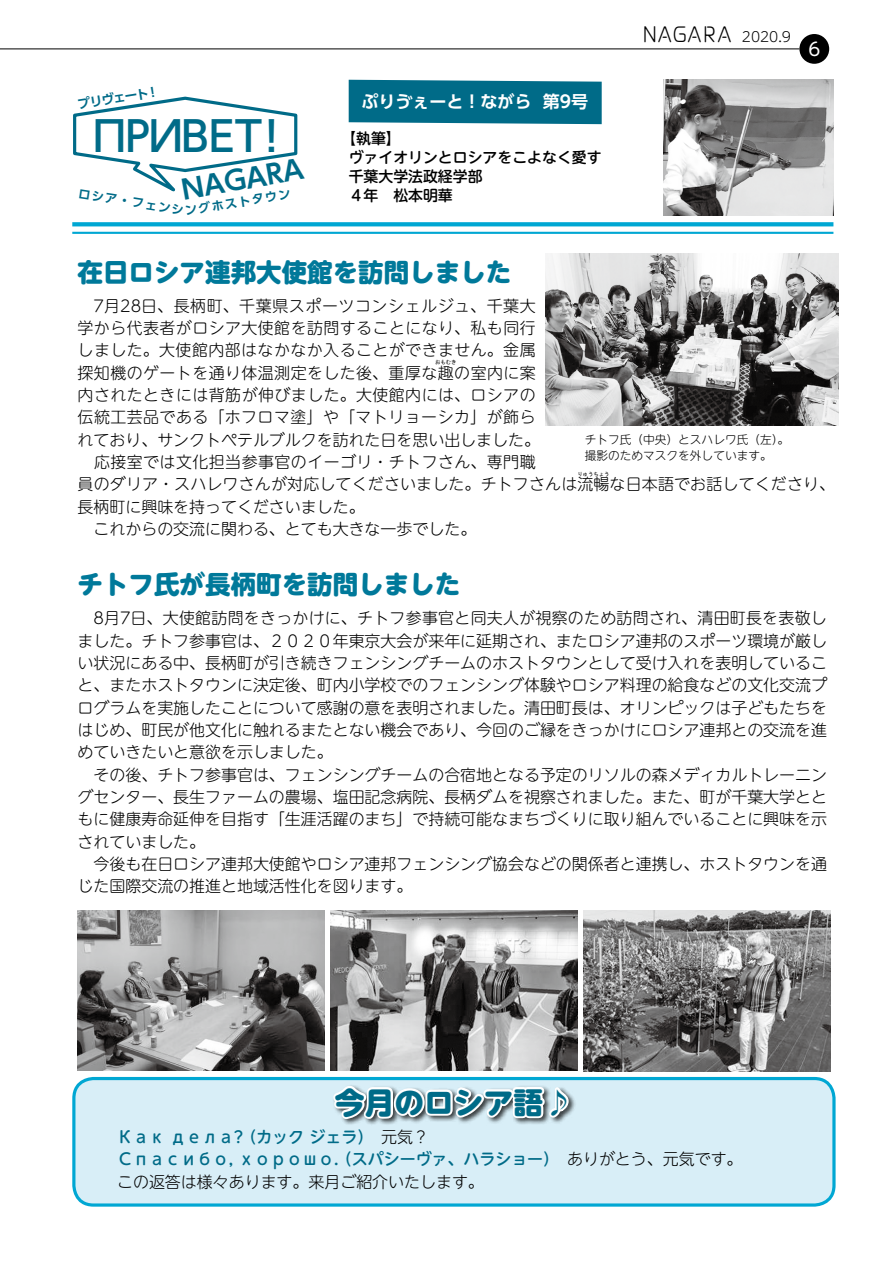
<style>
.page{position:relative;width:893px;height:1263px;background:#fff}
.page>*{position:absolute;margin:0;border:0;box-sizing:border-box;transform-origin:0 0}
.t1{font:500 41.4px "UD Shin Go Pro";letter-spacing:-.33em;color:#006b88}
.t2{font:800 29.7px "UD Shin M Go Pro";color:#006b88}
.t3{font:700 26.55px "UD Shin Go Pro De";color:#006b88}
.t4{font:800 25.5px "UD Shin M Go Pro";color:#00799a}
.t5{font:300 22.35px "Haru Gaku Std";color:#000}
.t6{font:18px "UD Shin M Go Pro";color:#fff}
.t7{font:700 16.95px "UD Shin Go Pro De";color:#fff}
.t8{font:300 15.9px/22.4px "UD Shin M Go Pro";color:#000}
.t9{font:500 15.9px/22.4px "UD Shin M Go Pro";color:#006b88}
.t10{font:500 14.85px/19.2px "UD Shin M Go Pro";color:#000}
.t11{font:300 13.8px "UD Shin M Go Pro";color:#000}
.t12{font:700 12.75px "UD Shin Go Pro De";color:#006b88}
.t13{font:700 12.15px "UD Shin Go Pro De";color:#006b88}
.t14{font:300 11.7px/15.9px "UD Shin M Go Pro";color:#000}
.t15{font:5.25px "MS Gothic";letter-spacing:.005em;color:#000}
.s1{font-weight:300;color:#000}
</style>
<div class="page">
<div style="left:74px;top:1078px;width:760px;height:127px;background:#d8eef7;border-radius:20px"></div>
<div style="left:72px;top:1077px;width:764px;height:129px;border:3px solid #00a7d3;border-radius:20px"></div>
<svg style="left:72px;top:222px;width:761px;height:4px;fill:#00a7d3"></svg>
<hr style="left:72px;top:232px;width:761px;height:2px;background:#00a7d3">
<div style="left:349px;top:80px;width:253px;height:44px;background:#006b88"></div>
<img style="left:663px;top:80px;width:170px;height:136px">
<div style="left:332px;top:1084px;width:244px;height:42px;background:#000;opacity:.75"></div>
<svg style="left:332px;top:1084px;width:239px;height:38px"></svg>
<img style="left:546px;top:253px;width:293px;height:172px">
<img style="left:78px;top:910px;width:247px;height:160px">
<img style="left:330px;top:910px;width:247px;height:161px">
<img style="left:583px;top:910px;width:247px;height:161px">
<hr style="left:0;top:49px;width:799px;height:1px;background:#000">
<div style="left:799px;top:34px;width:30px;height:30px;background:#000;border-radius:50%"></div>
<svg style="left:73px;top:96px;width:225px;height:96px"></svg>
<p class="t12" style="left:76px;top:94px;width:73px;rotate:-9deg">プリヴェート</p>
<h1 class="t1" style="left:89px;top:102px;width:182px">ПРИВЕТ</h1>
<h1 class="t1" style="left:251px;top:102px;width:43px">!</h1>
<h3 class="t3" style="left:178px;top:169px;width:125px;rotate:-10deg">NAGARA</h3>
<p class="t13" style="left:184px;top:201px;width:108px;rotate:-9deg">ングホストタウン</p>
<p class="t13" style="left:80px;top:184px;width:108px;rotate:9deg">ロシア・フェンシ</p>
<p class="t7" style="left:361px;top:88px;width:172px">ぷりゔぇーと！ながら</p>
<p class="t10" style="left:349px;top:128px;width:254px;text-indent:-7px">【執筆【<br>ヴァイオリンとロシアをこよなく愛す千葉大学法政経学部<br>４年　松本明華</p>
<p class="t7" style="left:543px;top:88px;width:47px">第9号</p>
<h3 class="t5" style="left:643px;top:21px;width:91px">NAGARA</h3>
<p class="t11" style="left:742px;top:26px;width:51px">2020.9</p>
<p class="t6" style="left:808px;top:34px;width:13px">6</p>
<h3 class="t4" style="left:78px;top:251px;width:435px">在日ロシア連邦大使館を訪問しました</h3>
<p class="t8" style="left:78px;top:294px;width:460px;text-align:justify">　7月28日、長柄町、千葉県スポーツコンシェルジュ、千葉大学から代表者がロシア大使館を訪問することになり、私も同行しました。大使館内部はなかなか入ることができません。金属探知機のゲートを通り体温測定をした後、重厚な趣の室内に案</p>
<p class="t15" style="left:435px;top:359px;width:23px">おもむき</p>
<p class="t8" style="left:78px;top:383px;width:759px">内されたときには背筋が伸びました。大使館内には、ロシアの<br>伝統工芸品である「ホフロマ塗」や「マトリョーシカ」が飾ら<br>れており、サンクトペテルブルクを訪れた日を思い出しました。<br>　応接室では文化担当参事官のイーゴリ・チトフさん、専門職<br>員のダリア・スハレワさんが対応してくださいました。チトフさんは流暢な日本語でお話してくださり、</p>
<p class="t14" style="left:585px;top:431px;width:206px">チトフ氏（中央）とスハレワ氏（左。(撮影のためマスクを外しています。</p>
<p class="t15" style="left:577px;top:471px;width:34px">りゅうちょう</p>
<p class="t8" style="left:78px;top:495px;width:400px">長柄町に興味を持ってくださいました。<br>　これからの交流に関わる、とても大きな一歩でした。</p>
<h3 class="t4" style="left:78px;top:564px;width:384px">チトフ氏が長柄町を訪問しました</h3>
<p class="t8" style="left:78px;top:606px;width:751px">　8月7日、大使館訪問をきっかけに、チトフ参事官と同夫人が視察のため訪問され、清田町長を表敬しました。チトフ参事官は、２０２０年東京大会が来年に延期され、またロシア連邦のスポーツ環境が厳しい状況にある中、長柄町が引き続きフェンシングチームのホストタウンとして受け入れを表明していること、またホストタウンに決定後、町内小学校でのフェンシング体験やロシア料理の給食などの文化交流プログラムを実施したことについて感謝の意を表明されました。清田町長は、オリンピックは子どもたちをはじめ、町民が他文化に触れるまたとない機会であり、今回のご縁をきっかけにロシア連邦との交流を進めていきたいと意欲を示しました。<br>　その後、チトフ参事官は、フェンシングチームの合宿地となる予定のリソルの森メディカルトレーニングセンター、長生ファームの農場、塩田記念病院、長柄ダムを視察されました。また、町が千葉大学とともに健康寿命延伸を目指す「生涯活躍のまち」で持続可能なまちづくりに取り組んでいることに興味を示されていました。<br>　今後も在日ロシア連邦大使館やロシア連邦フェンシング協会などの関係者と連携し、ホストタウンを通じた国際交流の推進と地域活性化を図ります。</p>
<h2 class="t2" style="left:335px;top:1078px;width:240px">今月のロシア語♪</h2>
<p class="t9" style="left:117px;top:1125px;width:627px">Как дела? （カックジェラ）　<span class="s1">元気?<br></span>Спасибо, хорошо（. スパシーヴァ、ハラショー）　<span class="s1">ありがとう、元気です。この返答は様々あります。来月ご紹介いたします。</span></p>
</div>
